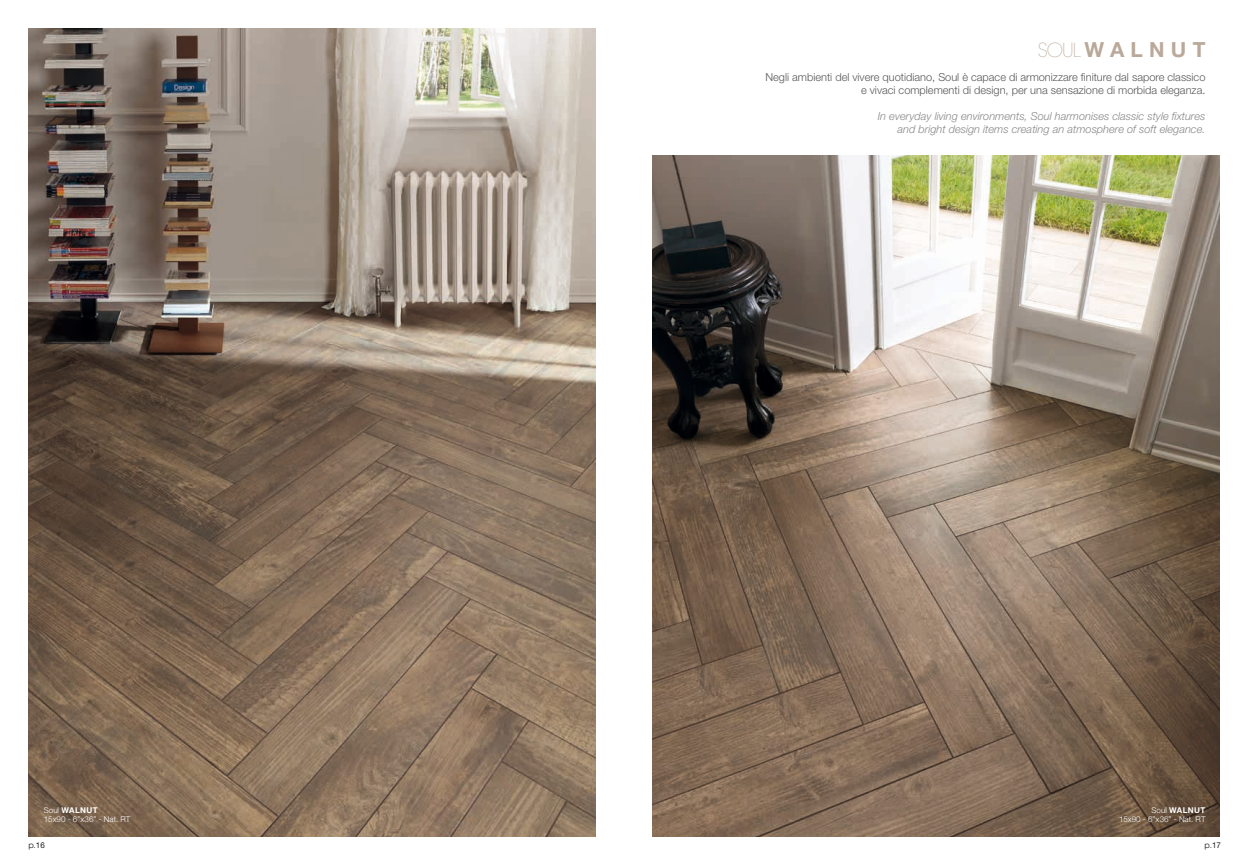
<style>
.page{position:relative;width:1248px;height:865px;background:#fff}
.page>*{position:absolute;margin:0;border:0;box-sizing:border-box;transform-origin:0 0}
.t1{font:700 20.9px "Helvetica Neue LT Std";letter-spacing:.3em;color:#baa99a}
.t2{font:300 11px/13px "Helvetica Neue LT Std";color:#58585a;text-align:right}
.t3{font:italic 300 11px/13px "Helvetica Neue LT Std";color:#87888a;text-align:right}
.t4{font:300 8px/9.6px "Helvetica Neue LT Std";color:#fff;text-align:right}
.t5{font:8px "ITC Avant Garde Std";color:#1a171c}
.s1{font-family:"ITC Avant Garde Std";font-weight:200;font-size:19.2px}
.s2{font-weight:700}
.s3{font-family:"Helvetica Neue LT Std"}
</style>
<div class="page">
<img style="left:28px;top:28px;width:567px;height:808px">
<img style="left:652px;top:156px;width:567px;height:680px">
<h1 class="t1" style="left:1037px;top:37px;width:169px"><span class="s1">SOUL</span> WALNUT</h1>
<p class="t2" style="left:765px;top:70px;width:441px">Negli ambienti del vivere quotidiano, Soul è capace di armonizzare finiture dal sapore classico e vivaci complementi di design, per una sensazione di morbida eleganza.</p>
<p class="t3" style="left:877px;top:109px;width:329px">In everyday living environments, Soul harmonises classic style fixtures and bright design items creating an atmosphere of soft elegance.</p>
<p class="t4" style="left:44px;top:805px;width:88px;text-align:left">Soul <span class="s2">WALNUT<br></span>15x90 - 6”x36” - Nat. RT</p>
<p class="t5" style="left:28px;top:840px;width:18px">p.<span class="s3">16</span></p>
<p class="t5" style="left:1204px;top:840px;width:18px">p.<span class="s3">17</span></p>
<p class="t4" style="left:1118px;top:805px;width:88px">Soul <span class="s2">WALNUT<br></span>15x90 - 6”x36” - Nat. RT</p>
</div>
